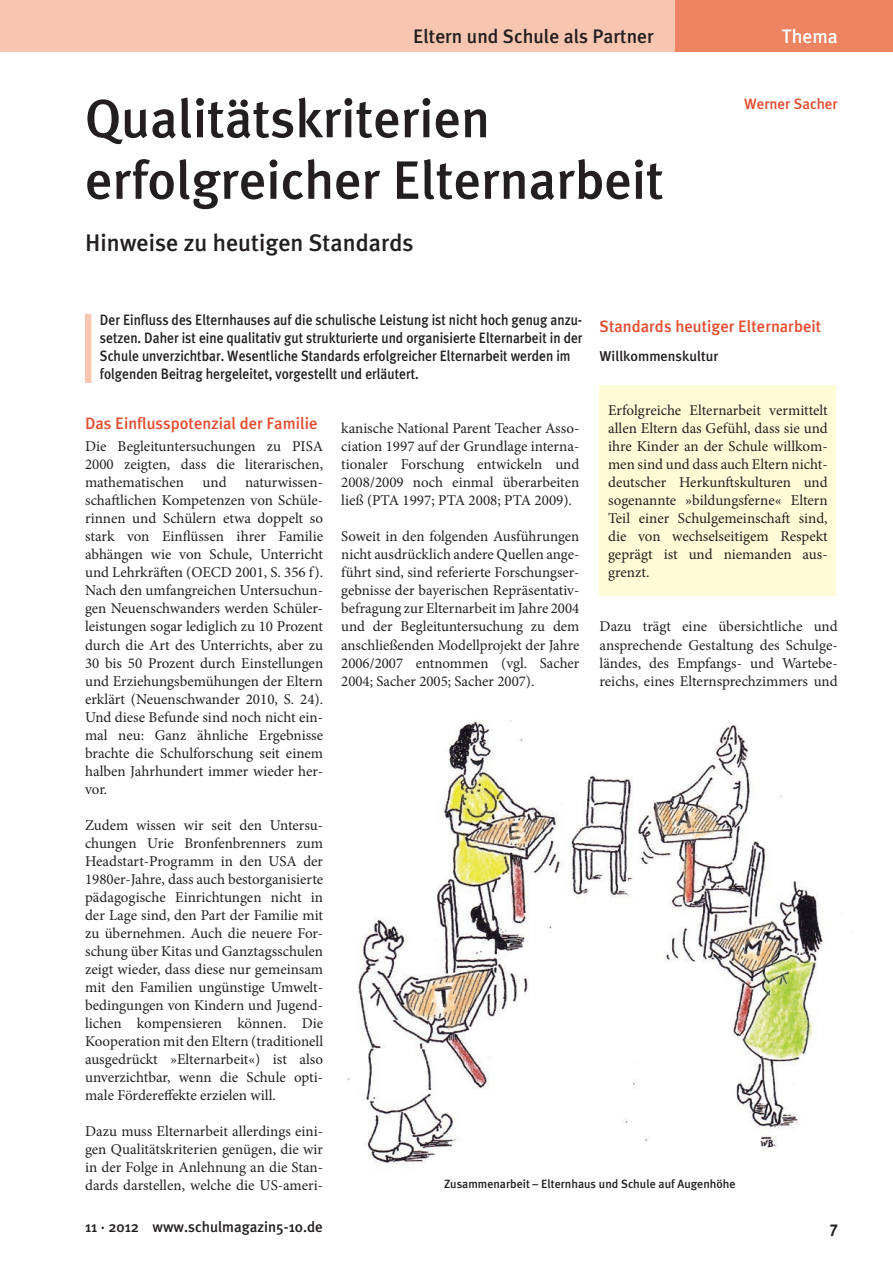
<style>
.page{position:relative;width:893px;height:1263px;background:#fff}
.page>*{position:absolute;margin:0;border:0;box-sizing:border-box;transform-origin:0 0}
.t1{font:54px/61.5px "Meta Plus CV Medium";color:#231f20}
.t2{font:24px "Meta Plus CV Medium";color:#231f20}
.t3{font:19.5px "Meta Plus CV Medium";color:#231f20}
.t4{font:19.5px "Meta Plus CV Medium";color:#fff}
.t5{font:16.5px "Meta Plus CV Medium";color:#e64d30}
.t6{font:16.5px "Meta Plus CV Bold";color:#231f20}
.t7{font:15px/18px "Minion Pro";color:#231f20;text-align:justify}
.t8{font:15px/18px "Meta Plus CV Medium";color:#231f20;scale:.9 1}
.t9{font:15px "Meta Plus CV Medium";color:#231f20}
.t10{font:15px "Meta Plus CV Medium";color:#e64d30}
.t11{font:14.25px "Meta Plus CV Medium";color:#231f20}
.t12{font:12px "Meta Plus CV Medium";color:#231f20}
</style>
<div class="page">
<div style="left:0;top:0;width:893px;height:51px;background:#f8c6b0"></div>
<div style="left:675px;top:0;width:218px;height:51px;background:#ed8361"></div>
<div style="left:600px;top:385px;width:236px;height:211px;background:#fffbd6"></div>
<div style="left:85px;top:314px;width:6px;height:69px;background:#f8c6b0"></div>
<img style="left:347px;top:720px;width:477px;height:445px">
<h3 class="t3" style="left:413px;top:25px;width:242px">Eltern und Schule als Partner</h3>
<h3 class="t4" style="left:782px;top:25px;width:57px">Thema</h3>
<h1 class="t1" style="left:85px;top:87px;width:580px">Qualitätskriterien erfolgreicher Elternarbeit</h1>
<h2 class="t2" style="left:85px;top:229px;width:330px">Hinweise zu heutigen Standards</h2>
<p class="t10" style="left:744px;top:95px;width:95px">Werner Sacher</p>
<p class="t8" style="left:100px;top:311px;width:538px">Der Einfluss des Elternhauses auf die schulische Leistung ist nicht hoch genug anzu&shy;setzen. Daher ist eine qualitativ gut strukturierte und organisierte Elternarbeit in der Schule unverzichtbar. Wesentliche Standards erfolgreicher Elternarbeit werden im folgenden Beitrag hergeleitet, vorgestellt und erläutert.</p>
<p class="t5" style="left:600px;top:316px;width:223px">Standards heutiger Elternarbeit</p>
<p class="t11" style="left:600px;top:348px;width:120px">Willkommenskultur</p>
<p class="t5" style="left:85px;top:414px;width:234px">Das Einflusspotenzial der Familie</p>
<p class="t7" style="left:85px;top:438px;width:240px">Die Begleituntersuchungen zu PISA 2000 zeigten, dass die literarischen, mathematischen und naturwissen&shy;schaftlichen Kompetenzen von Schüle&shy;rinnen und Schülern etwa doppelt so stark von Einflüssen ihrer Familie abhängen wie von Schule, Unterricht und Lehrkräften (OECD 2001, S. 356 f).<br>Nach den umfangreichen Untersuchun&shy;gen Neuenschwanders werden Schüler&shy;leistungen sogar lediglich zu 10 Prozent durch die Art des Unterrichts, aber zu 30 bis 50 Prozent durch Einstellungen und Erziehungsbemühungen der Eltern erklärt (Neuenschwander 2010, S. 24).<br>Und diese Befunde sind noch nicht ein&shy;mal neu: Ganz ähnliche Ergebnisse brachte die Schulforschung seit einem halben Jahrhundert immer wieder her&shy;vor.</p>
<p class="t7" style="left:85px;top:816px;width:240px">Zudem wissen wir seit den Untersu&shy;chungen Urie Bronfenbrenners zum Headstart-Programm in den USA der 1980er-Jahre, dass auch bestorganisierte pädagogische Einrichtungen nicht in der Lage sind, den Part der Familie mit zu übernehmen. Auch die neuere For&shy;schung über Kitas und Ganztagsschulen zeigt wieder, dass diese nur gemeinsam mit den Familien ungünstige Umwelt&shy;bedingungen von Kindern und Jugend&shy;lichen kompensieren können. Die Kooperation mit den Eltern (traditionell ausgedrückt »Elternarbeit«) ist also unverzichtbar, wenn die Schule opti&shy;male Fördereffekte erzielen will.</p>
<p class="t7" style="left:85px;top:1122px;width:240px">Dazu muss Elternarbeit allerdings eini&shy;gen Qualitätskriterien genügen, die wir in der Folge in Anlehnung an die Stan&shy;dards darstellen, welche die US-ameri-</p>
<p class="t7" style="left:341px;top:420px;width:240px">kanische National Parent Teacher Asso&shy;ciation 1997 auf der Grundlage interna&shy;tionaler Forschung entwickeln und 2008/2009 noch einmal überarbeiten ließ (PTA 1997; PTA 2008; PTA 2009).</p>
<p class="t7" style="left:341px;top:528px;width:240px">Soweit in den folgenden Ausführungen nicht ausdrücklich andere Quellen ange&shy;führt sind, sind referierte Forschungser&shy;gebnisse der bayerischen Repräsentativ&shy;befragung zur Elternarbeit im Jahre 2004 und der Begleituntersuchung zu dem anschließenden Modellprojekt der Jahre 2006/2007 entnommen (vgl. Sacher 2004; Sacher 2005; Sacher 2007).</p>
<p class="t7" style="left:608px;top:402px;width:221px">Erfolgreiche Elternarbeit vermittelt allen Eltern das Gefühl, dass sie und ihre Kinder an der Schule willkom&shy;men sind und dass auch Eltern nicht&shy;deutscher Herkunftskulturen und sogenannte »bildungsferne« Eltern Teil einer Schulgemeinschaft sind, die von wechselseitigem Respekt geprägt ist und niemanden aus&shy;grenzt.</p>
<p class="t7" style="left:600px;top:618px;width:240px">Dazu trägt eine übersichtliche und ansprechende Gestaltung des Schulge&shy;ländes, des Empfangs- und Wartebe&shy;reichs, eines Elternsprechzimmers und</p>
<p class="t12" style="left:444px;top:1177px;width:293px">Zusammenarbeit – Elternhaus und Schule auf Augenhöhe</p>
<p class="t9" style="left:85px;top:1218px;width:239px">11 · 2012 www.schulmagazin5-10.de</p>
<p class="t6" style="left:830px;top:1218px;width:9px">7</p>
</div>
